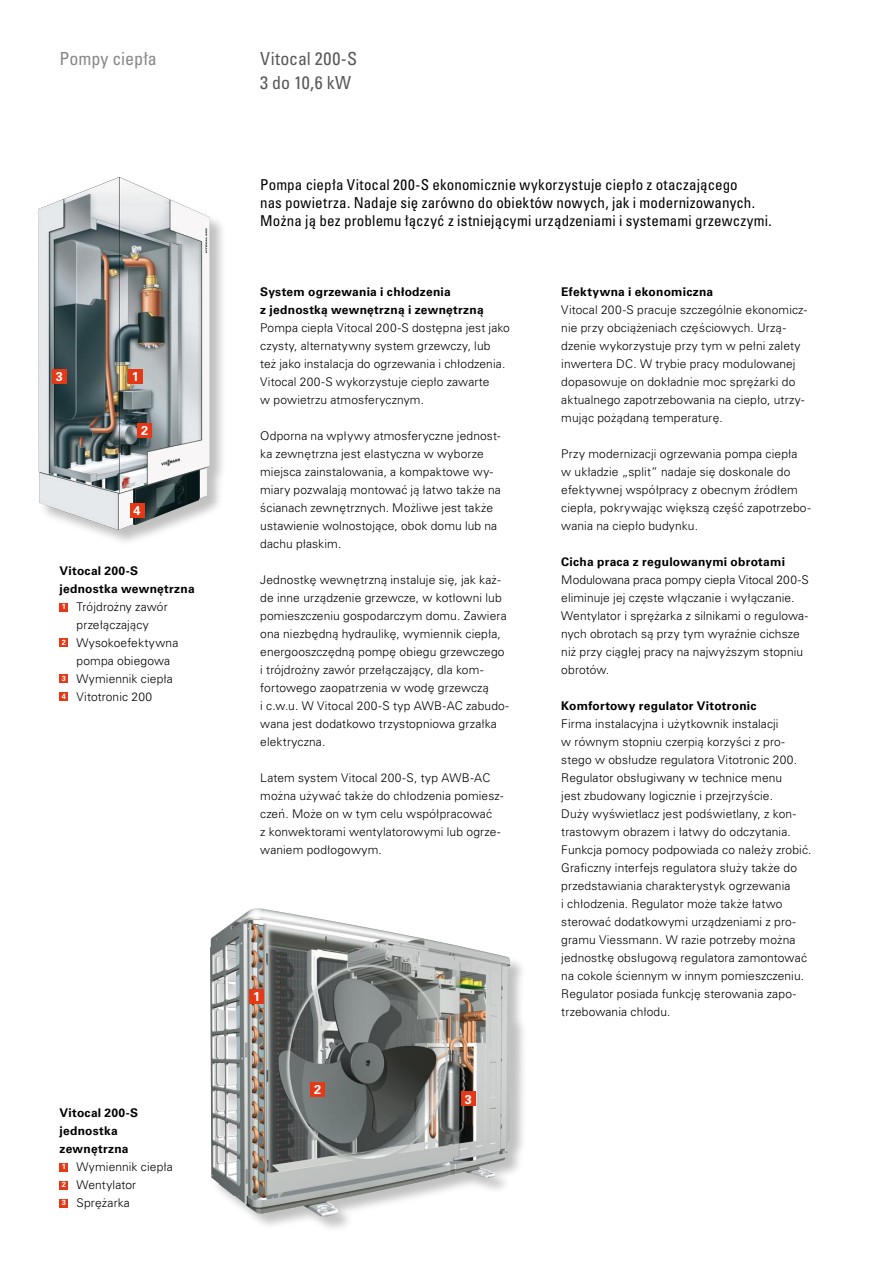
<style>
.page{position:relative;width:893px;height:1263px;background:#fff}
.page>*{position:absolute;margin:0;border:0;box-sizing:border-box;transform-origin:0 0}
.Rubrik{font:condensed 18px/24px "Univers CE";letter-spacing:.015em;color:#58585a}
.Rubrik-2{font:condensed 18px "Univers CE";color:#878889}
.Vorspann{font:condensed 15px/18px "Univers CE";letter-spacing:.01em;color:#000}
._3_Zwischenhead{font:700 12.75px "Univers CE";color:#fff}
._4_Copy{font:300 12px/18px "Univers CE";letter-spacing:.01em;color:#000}
._3_Zwischenhead-2{font:700 12px/18px "Univers CE";letter-spacing:.02em;color:#000}
._4_Copy-2{font:700 12px/18px "Univers CE";letter-spacing:.025em;color:#000}
.t1{font:700 7.5px "Univers CE";color:#fff}
</style>
<div class="page">
<div style="left:37px;top:176px;width:191px;height:372px;background:#000;opacity:.25"></div>
<img style="left:38px;top:177px;width:172px;height:353px">
<div style="left:209px;top:907px;width:321px;height:328px;background:#000;opacity:.25"></div>
<img style="left:210px;top:908px;width:301px;height:309px">
<div style="left:60px;top:1163px;width:8px;height:8px;background:#e53817"></div>
<div style="left:60px;top:1181px;width:8px;height:8px;background:#e53817"></div>
<div style="left:60px;top:1199px;width:8px;height:8px;background:#e53817"></div>
<div style="left:60px;top:603px;width:8px;height:8px;background:#e53817"></div>
<div style="left:60px;top:639px;width:8px;height:8px;background:#e53817"></div>
<div style="left:60px;top:675px;width:8px;height:8px;background:#e53817"></div>
<div style="left:60px;top:693px;width:8px;height:8px;background:#e53817"></div>
<div style="left:128px;top:369px;width:15px;height:15px;background:#e53817"></div>
<div style="left:137px;top:423px;width:15px;height:15px;background:#e53817"></div>
<div style="left:52px;top:369px;width:15px;height:15px;background:#e53817"></div>
<div style="left:130px;top:503px;width:15px;height:15px;background:#e53817"></div>
<div style="left:310px;top:1082px;width:15px;height:15px;background:#e53817"></div>
<div style="left:249px;top:989px;width:15px;height:15px;background:#e53817"></div>
<div style="left:461px;top:1091px;width:15px;height:15px;background:#e53817"></div>
<p class="Rubrik-2" style="left:60px;top:48px;width:99px">Pompy ciepła</p>
<p class="Rubrik" style="left:260px;top:47px;width:98px">Vitocal 200-S<br>3 do 10,6 kW</p>
<p class="_3_Zwischenhead" style="left:56px;top:369px;width:9px">3</p>
<p class="_3_Zwischenhead" style="left:132px;top:369px;width:9px">1</p>
<p class="_3_Zwischenhead" style="left:141px;top:423px;width:9px">2</p>
<p class="_3_Zwischenhead" style="left:134px;top:503px;width:9px">4</p>
<p class="_4_Copy-2" style="left:60px;top:562px;width:80px">Vitocal 200-S</p>
<p class="_4_Copy-2" style="left:60px;top:580px;width:137px">jednostka wewnętrzna</p>
<p class="t1" style="left:62px;top:602px;width:6px">1</p>
<p class="_4_Copy" style="left:77px;top:598px;width:93px">Trójdrożny zawór przełączający</p>
<p class="t1" style="left:62px;top:638px;width:6px">2</p>
<p class="_4_Copy" style="left:77px;top:634px;width:103px">Wysokoefektywna pompa obiegowa</p>
<p class="t1" style="left:62px;top:674px;width:6px">3</p>
<p class="_4_Copy" style="left:77px;top:670px;width:98px">Wymiennik ciepła</p>
<p class="t1" style="left:62px;top:692px;width:6px">4</p>
<p class="_4_Copy" style="left:77px;top:688px;width:77px">Vitotronic 200</p>
<p class="_4_Copy-2" style="left:60px;top:1104px;width:80px">Vitocal 200-S</p>
<p class="_4_Copy-2" style="left:60px;top:1122px;width:70px">jednostka zewnętrzna</p>
<p class="t1" style="left:62px;top:1162px;width:6px">1</p>
<p class="_4_Copy" style="left:77px;top:1158px;width:98px">Wymiennik ciepła</p>
<p class="t1" style="left:62px;top:1180px;width:6px">2</p>
<p class="_4_Copy" style="left:77px;top:1176px;width:61px">Wentylator</p>
<p class="t1" style="left:62px;top:1198px;width:6px">3</p>
<p class="_4_Copy" style="left:77px;top:1194px;width:55px">Sprężarka</p>
<p class="Vorspann" style="left:260px;top:176px;width:513px">Pompa ciepła Vitocal 200-S ekonomicznie wykorzystuje ciepło z otaczającego<br>nas powietrza. Nadaje się zarówno do obiektów nowych, jak i modernizowanych.<br>Można ją bez problemu łączyć z istniejącymi urządzeniami i systemami grzewczymi.</p>
<p class="_3_Zwischenhead-2" style="left:260px;top:283px;width:225px">System ogrzewania i chłodzenia<br>z jednostką wewnętrzną i zewnętrzną</p>
<p class="_4_Copy" style="left:260px;top:319px;width:251px">Pompa ciepła Vitocal 200-S dostępna jest jako czysty, alternatywny system grzewczy, lub<br>też jako instalacja do ogrzewania i chłodzenia.<br>Vitocal 200-S wykorzystuje ciepło zawarte<br>w powietrzu atmosferycznym.</p>
<p class="_4_Copy" style="left:260px;top:427px;width:242px">Odporna na wpływy atmosferyczne jednost&shy;ka zewnętrzna jest elastyczna w wyborze miejsca zainstalowania, a kompaktowe wy&shy;miary pozwalają montować ją łatwo także na ścianach zewnętrznych. Możliwe jest także ustawienie wolnostojące, obok domu lub na dachu płaskim.</p>
<p class="_4_Copy" style="left:260px;top:571px;width:250px">Jednostkę wewnętrzną instaluje się, jak każ&shy;de inne urządzenie grzewcze, w kotłowni lub pomieszczeniu gospodarczym domu. Zawiera ona niezbędną hydraulikę, wymiennik ciepła, energooszczędną pompę obiegu grzewczego i trójdrożny zawór przełączający, dla kom&shy;fortowego zaopatrzenia w wodę grzewczą<br>i c.w.u. W Vitocal 200-S typ AWB-AC zabudo&shy;wana jest dodatkowo trzystopniowa grzałka elektryczna.</p>
<p class="_4_Copy" style="left:260px;top:769px;width:245px">Latem system Vitocal 200-S, typ AWB-AC można używać także do chłodzenia pomiesz&shy;czeń. Może on w tym celu współpracować<br>z konwektorami wentylatorowymi lub ogrze&shy;waniem podłogowym.</p>
<p class="_3_Zwischenhead" style="left:253px;top:989px;width:9px">1</p>
<p class="_3_Zwischenhead" style="left:314px;top:1082px;width:9px">2</p>
<p class="_3_Zwischenhead" style="left:465px;top:1092px;width:9px">3</p>
<p class="_4_Copy-2" style="left:561px;top:283px;width:153px">Efektywna i ekonomiczna</p>
<p class="_4_Copy" style="left:561px;top:301px;width:247px">Vitocal 200-S pracuje szczególnie ekonomicz&shy;nie przy obciążeniach częściowych. Urzą&shy;dzenie wykorzystuje przy tym w pełni zalety inwertera DC. W trybie pracy modulowanej dopasowuje on dokładnie moc sprężarki do aktualnego zapotrzebowania na ciepło, utrzy&shy;mując pożądaną temperaturę.</p>
<p class="_4_Copy" style="left:561px;top:445px;width:251px">Przy modernizacji ogrzewania pompa ciepła<br>w układzie „split” nadaje się doskonale do efektywnej współpracy z obecnym źródłem ciepła, pokrywając większą część zapotrzebo&shy;wania na ciepło budynku.</p>
<p class="_3_Zwischenhead-2" style="left:561px;top:553px;width:225px">Cicha praca z regulowanymi obrotami</p>
<p class="_4_Copy" style="left:561px;top:571px;width:249px">Modulowana praca pompy ciepła Vitocal 200-S eliminuje jej częste włączanie i wyłączanie.<br>Wentylator i sprężarka z silnikami o regulowa&shy;nych obrotach są przy tym wyraźnie cichsze niż przy ciągłej pracy na najwyższym stopniu obrotów.</p>
<p class="_3_Zwischenhead-2" style="left:561px;top:697px;width:197px">Komfortowy regulator Vitotronic</p>
<p class="_4_Copy" style="left:561px;top:715px;width:252px">Firma instalacyjna i użytkownik instalacji<br>w równym stopniu czerpią korzyści z pro&shy;stego w obsłudze regulatora Vitotronic 200.<br>Regulator obsługiwany w technice menu<br>jest zbudowany logicznie i przejrzyście.<br>Duży wyświet-lacz jest podświetlany, z kon&shy;trastowym obrazem i łatwy do odczytania.<br>Funkcja pomocy podpowiada co należy zrobić.<br>Graficzny interfejs regulatora służy także do przedstawiania charakterystyk ogrzewania<br>i chłodzenia. Regulator może także łatwo sterować dodatkowymi urządzeniami z pro&shy;gramu Viessmann. W razie potrzeby można jednostkę obsługową regulatora zamontować na cokole ściennym w innym pomieszczeniu.<br>Regulator posiada funkcję sterowania zapo&shy;trzebowania chłodu.</p>
</div>
